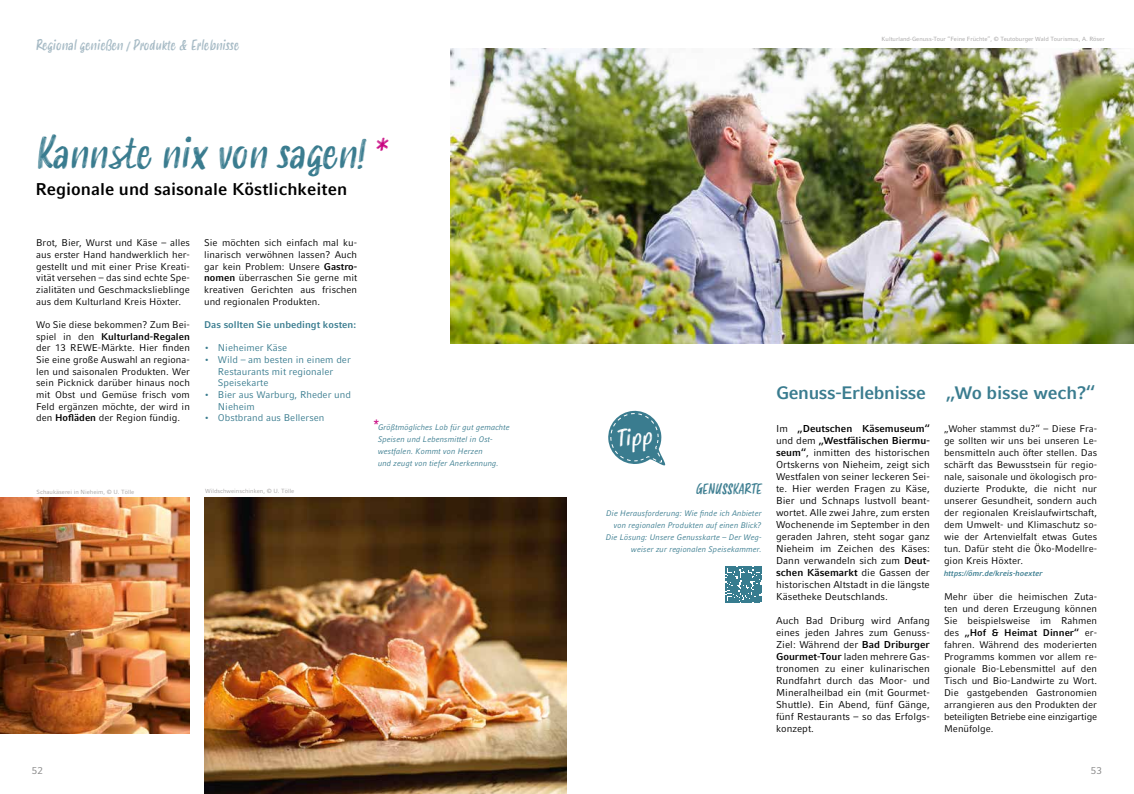
<style>
.page{position:relative;width:1134px;height:794px;background:#fff}
.page>*{position:absolute;margin:0;border:0;box-sizing:border-box;transform-origin:0 0}
.t1{font:italic 42px "Smoothy";letter-spacing:-.01em;color:#3a7c8f}
.t2{font:italic 22.9px "Smoothy";color:#fff}
.t3{font:700 18px "Compatil Fact LT Pro";letter-spacing:-.02em;color:#3a7c8f}
.t4{font:700 17px "Compatil Fact LT Pro";color:#000}
.t5{font:italic 15px "Compatil Fact LT Pro";color:#c7027f}
.t6{font:italic 14px "Smoothy";letter-spacing:-.01em;color:#a3b8c3}
.t7{font:italic 14px "Smoothy";letter-spacing:-.01em;color:#3a7c8f}
.t8{font:10px/12px "Compatil Fact LT Pro";color:#000;text-align:justify}
.t9{font:10px "Compatil Fact LT Pro";color:#878787}
.t10{font:9.7px/12px "Compatil Fact LT Pro";color:#000;text-align:justify}
.t11{font:9.7px/11.7px "Compatil Fact LT Pro";color:#3a7c8f}
.t12{font:700 9.7px "Compatil Fact LT Pro";color:#3a7c8f}
.t13{font:italic 8.1px/12px "Compatil Fact LT Pro";color:#3a7c8f;text-align:right}
.t14{font:italic 700 7.8px "Compatil Fact LT Pro";color:#3a7c8f}
.t15{font:6px "Compatil Fact LT Pro";color:#a4a2a2}
.s1{color:#c7027f}
.s2{font-weight:700}
</style>
<div class="page">
<img style="left:204px;top:498px;width:363px;height:296px">
<img style="left:0;top:498px;width:190px;height:235px">
<img style="left:451px;top:48px;width:683px;height:295px">
<svg style="left:608px;top:410px;width:58px;height:56px"></svg>
<svg style="left:726px;top:566px;width:36px;height:36px"></svg>
<h3 class="t6" style="left:35px;top:34px;width:205px">Regional genießen / Produkte &amp; Erlebnisse</h3>
<h1 class="t1" style="left:35px;top:123px;width:352px">Kannste nix von sagen! <span class="s1">*</span></h1>
<h3 class="t4" style="left:35px;top:179px;width:313px">Regionale und saisonale Köstlichkeiten</h3>
<p class="t15" style="left:882px;top:36px;width:225px">Kulturland-Genuss-Tour “Feine Früchte”, © Teutoburger Wald Tourismus, A. Röser</p>
<p class="t10" style="left:36px;top:237px;width:155px;line-height:11.7px">Brot, Bier, Wurst und Käse – alles aus erster Hand handwerklich her&shy;gestellt und mit einer Prise Kreati&shy;vität versehen – das sind echte Spe&shy;zialitäten und Geschmackslieblinge aus dem Kulturland Kreis Höxter.</p>
<p class="t10" style="left:36px;top:319px;width:155px;line-height:11.7px">Wo Sie diese bekommen? Zum Bei&shy;spiel in den <span class="s2">Kulturland-Regalen </span>der 13 REWE-Märkte. Hier finden Sie eine große Auswahl an regiona&shy;len und saisonalen Produkten. Wer sein Picknick darüber hinaus noch mit Obst und Gemüse frisch vom Feld ergänzen möchte, der wird in den <span class="s2">Hofläden</span> der Region fündig.</p>
<p class="t10" style="left:204px;top:237px;width:155px;line-height:11.7px">Sie möchten sich einfach mal ku&shy;linarisch verwöhnen lassen? Auch gar kein Problem: Unsere <span class="s2">Gastro&shy;nomen</span> überraschen Sie gerne mit kreativen Gerichten aus frischen und regionalen Produkten.</p>
<p class="t12" style="left:204px;top:319px;width:153px">Das sollten Sie unbedingt kosten:</p>
<p class="t11" style="left:204px;top:342px;width:85px">• Nieheimer Käse</p>
<p class="t11" style="left:218px;top:354px;width:134px;text-indent:-14px">• Wild – am besten in einem der<br>Restaurants mit regionaler<br>Speisekarte</p>
<p class="t11" style="left:218px;top:389px;width:135px;text-indent:-14px">• Bier aus Warburg, Rheder und<br>Nieheim</p>
<p class="t11" style="left:204px;top:412px;width:122px">• Obstbrand aus Bellersen</p>
<p class="t15" style="left:37px;top:488px;width:99px">Schaukäserei in Nieheim, © U. Tölle</p>
<p class="t15" style="left:205px;top:487px;width:91px">Wildschweinschinken, © U. Tölle</p>
<h3 class="t3" style="left:776px;top:382px;width:321px">Genuss-Erlebnisse „Wo bisse wech?“</h3>
<h3 class="t5" style="left:373px;top:416px;width:7px">*</h3>
<p class="t13" style="left:378px;top:421px;width:133px;text-align:left">Größtmögliches Lob für gut gemachte Speisen und Lebensmittel in Ost&shy;westfalen. Kommt von Herzen<br>und zeugt von tiefer Anerkennung.</p>
<p class="t10" style="left:944px;top:423px;width:155px">„Woher stammst du?“ – Diese Fra&shy;ge sollten wir uns bei unseren Le&shy;bensmitteln auch öfter stellen. Das schärft das Bewusstsein für regio&shy;nale, saisonale und ökologisch pro&shy;duzierte Produkte, die nicht nur unserer Gesundheit, sondern auch der regionalen Kreislaufwirtschaft, dem Umwelt- und Klimaschutz so&shy;wie der Artenvielfalt etwas Gutes tun. Dafür steht die Öko-Modellre&shy;gion Kreis Höxter.</p>
<p class="t14" style="left:944px;top:569px;width:100px">https://ömr.de/kreis-hoexter</p>
<p class="t10" style="left:944px;top:591px;width:155px">Mehr über die heimischen Zuta&shy;ten und deren Erzeugung können Sie beispielsweise im Rahmen des <span class="s2">„Hof &amp; Heimat Dinner“</span> er&shy;fahren. Während des moderierten Programms kommen vor allem re&shy;gionale Bio-Lebensmittel auf den Tisch und Bio-Landwirte zu Wort.<br>Die gastgebenden Gastronomien arrangieren aus den Produkten der beteiligten Betriebe eine einzigartige Menüfolge.</p>
<p class="t8" style="left:776px;top:423px;width:155px">Im <span class="s2">„Deutschen Käsemuseum“ </span>und dem <span class="s2">„Westfälischen Biermu&shy;seum“</span>, inmitten des historischen Ortskerns von Nieheim, zeigt sich Westfalen von seiner leckeren Sei&shy;te. Hier werden Fragen zu Käse, Bier und Schnaps lustvoll beant&shy;wortet. Alle zwei Jahre, zum ersten Wochenende im September in den geraden Jahren, steht sogar ganz Nieheim im Zeichen des Käses:<br>Dann verwandeln sich zum <span class="s2">Deut&shy;schen Käsemarkt</span> die Gassen der historischen Altstadt in die längste Käsetheke Deutschlands.</p>
<p class="t8" style="left:776px;top:615px;width:155px">Auch Bad Driburg wird Anfang eines jeden Jahres zum Genuss-Ziel: Während der <span class="s2">Bad Driburger Gourmet-Tour</span> laden mehrere Gas&shy;tronomen zu einer kulinarischen Rundfahrt durch das Moor- und Mineralheilbad ein (mit Gourmet-Shuttle). Ein Abend, fünf Gänge, fünf Restaurants – so das Erfolgs&shy;konzept.</p>
<h2 class="t2" style="left:615px;top:422px;width:38px;rotate:-4deg">Tipp</h2>
<h3 class="t7" style="left:695px;top:478px;width:68px">GENUSSKARTE</h3>
<p class="t13" style="left:606px;top:507px;width:157px">Die Herausforderung: Wie finde ich Anbieter von regionalen Produkten auf einen Blick?<br>Die Lösung: Unsere Genusskarte – Der Weg&shy;weiser zur regionalen Speisekammer.</p>
<p class="t9" style="left:32px;top:764px;width:13px">52</p>
<p class="t9" style="left:1091px;top:764px;width:13px">53</p>
</div>
